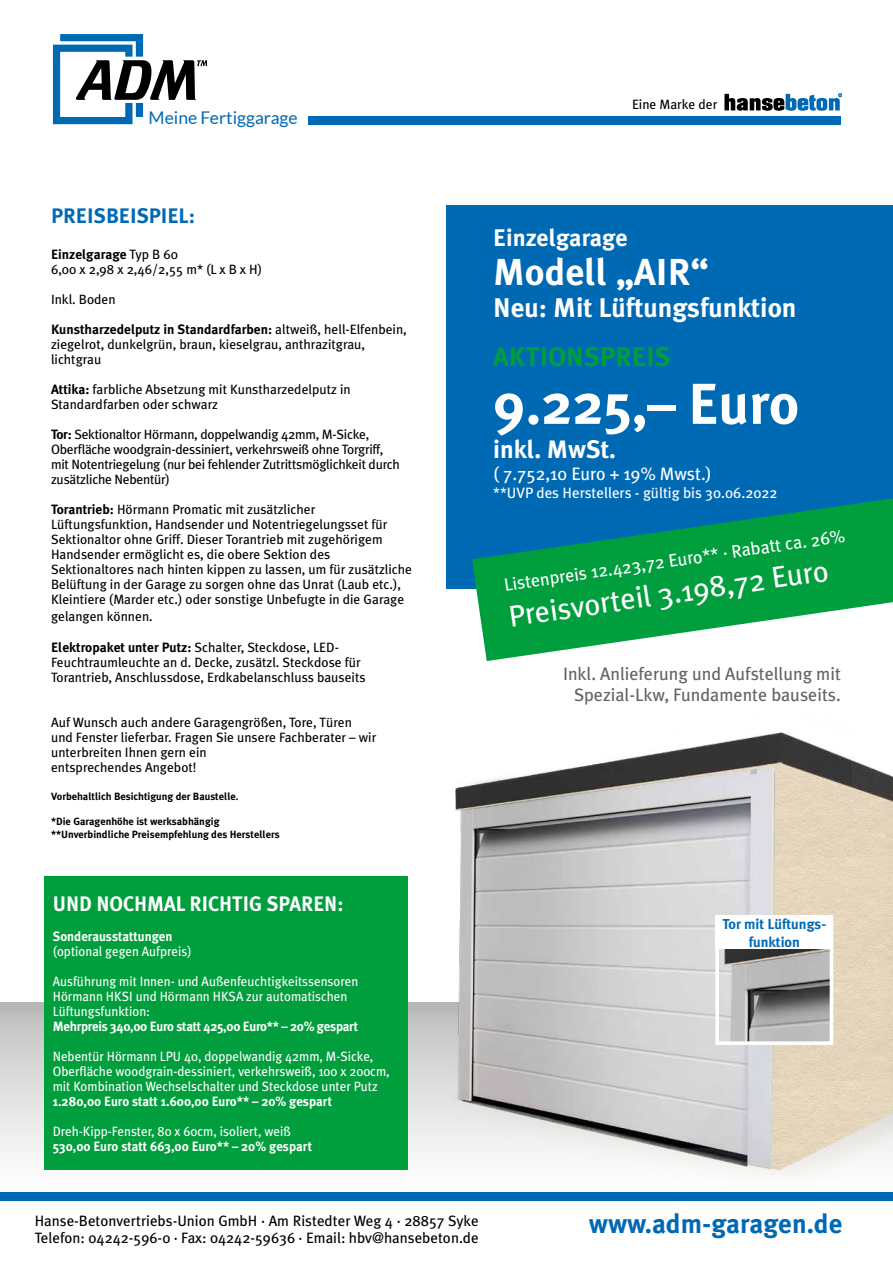
<style>
.page{position:relative;width:893px;height:1263px;background:#fff}
.page>*{position:absolute;margin:0;border:0;box-sizing:border-box;transform-origin:0 0}
.t1{font:700 57.6px "Meta Plus";color:#fff}
.t2{font:700 37.5px "Meta Plus";color:#fff}
.t3{font:30px "Meta Plus";color:#fff}
.t4{font:700 27px "Meta Plus";color:#fff}
.t5{font:700 27px "Meta Plus";color:#0069b4}
.t6{font:700 27px "Meta Plus";color:#009e3c}
.t7{font:700 25.2px "Meta Plus";color:#fff}
.t8{font:700 24px "Meta Plus";color:#fff}
.t9{font:700 21px "Meta Plus";color:#fff;scale:.96 1}
.t10{font:700 21px "Meta Plus";color:#0069b4}
.t11{font:18px/21.6px "Meta Plus";color:#646363;text-align:right}
.t12{font:18px "Meta Plus";color:#fff}
.t13{font:17.55px "Lato";color:#0069b4}
.t14{font:15px/16.5px "Meta Plus";color:#000}
.t15{font:15px "Meta Plus";color:#fff}
.t16{font:700 14.25px/17.2px "Meta Plus";color:#0069b4;text-align:center}
.t17{font:13.5px/15px "Meta Plus";color:#000}
.t18{font:13.5px/15px "Meta Plus";color:#fff;scale:.96 1}
.t19{font:13.5px/15px "Meta Plus";letter-spacing:-.02em;color:#000}
.t20{font:700 13.5px "Meta Plus";color:#fff;scale:.96 1}
.t21{font:700 13.5px "Meta Plus";letter-spacing:-.02em;color:#fff;scale:.96 1}
.t22{font:700 10.5px/12.6px "Meta Plus";color:#000}
.s1{font-weight:700}
</style>
<div class="page">
<div style="left:0;top:1002px;width:893px;height:189px;background:linear-gradient(to bottom,#bdbdbd,#fff)"></div>
<img style="left:401px;top:732px;width:492px;height:459px">
<img style="left:720px;top:949px;width:108px;height:91px">
<div style="left:715px;top:915px;width:118px;height:130px;border:4px solid #fff"></div>
<div style="left:715px;top:915px;width:118px;height:34px;background:#fff"></div>
<div style="left:446px;top:205px;width:447px;height:384px;background:#0069b4"></div>
<svg style="left:472px;top:498px;width:421px;height:163px;fill:#009e3c"></svg>
<div style="left:44px;top:876px;width:364px;height:293px;background:#009e3c"></div>
<svg style="left:724px;top:93px;width:118px;height:18px"></svg>
<div style="left:309px;top:116px;width:532px;height:9px;background:#0069b4"></div>
<div style="left:0;top:1192px;width:893px;height:8px;background:#0069b4"></div>
<svg style="left:53px;top:34px;width:154px;height:90px"></svg>
<p class="t13" style="left:149px;top:108px;width:151px">Meine Fertiggarage</p>
<h3 class="t10" style="left:51px;top:203px;width:146px">PREISBEISPIEL:</h3>
<p class="t17" style="left:51px;top:247px;width:213px"><span class="s1">Einzelgarage</span> Typ B 60<br>6,00 x 2,98 x 2,46/2,55 m* (L x B x H)</p>
<p class="t17" style="left:51px;top:292px;width:66px">Inkl. Boden</p>
<p class="t17" style="left:51px;top:322px;width:357px"><span class="s1">Kunstharzedelputz in Standardfarben:</span> altweiß, hell-Elfenbein, ziegelrot, dunkelgrün, braun, kieselgrau, anthrazitgrau, lichtgrau</p>
<p class="t17" style="left:51px;top:382px;width:301px"><span class="s1">Attika:</span> farbliche Absetzung mit Kunstharzedelputz in<br>Standardfarben oder schwarz</p>
<p class="t19" style="left:51px;top:427px;width:350px"><span class="s1">Tor:</span> Sektionaltor Hörmann, doppelwandig 42mm, M-Sicke, Oberfläche woodgrain-dessiniert, verkehrsweiß ohne Torgriff, mit Notentriegelung (nur bei fehlender Zutrittsmöglichkeit durch zusätzliche Nebentür)</p>
<p class="t17" style="left:51px;top:502px;width:363px"><span class="s1">Torantrieb:</span> Hörmann Promatic mit zusätzlicher Lüftungsfunktion, Handsender und Notentriegelungsset für Sektionaltor ohne Griff. Dieser Torantrieb mit zugehörigem Handsender ermöglicht es, die obere Sektion des Sektionaltores nach hinten kippen zu lassen, um für zusätzliche Belüftung in der Garage zu sorgen ohne das Unrat (Laub etc.), Kleintiere (Marder etc.) oder sonstige Unbefugte in die Garage</p>
<p class="t17" style="left:51px;top:608px;width:103px">gelangen können.</p>
<p class="t17" style="left:51px;top:640px;width:316px"><span class="s1">Elektropaket unter Putz:</span> Schalter, Steckdose, LED-<br>Feuchtraumleuchte an d. Decke, zusätzl. Steckdose für<br>Torantrieb, Anschlussdose, Erdkabelanschluss bauseits</p>
<p class="t17" style="left:51px;top:715px;width:327px">Auf Wunsch auch andere Garagengrößen, Tore, Türen und Fenster lieferbar. Fragen Sie unsere Fachberater – wir unterbreiten Ihnen gern ein<br>entsprechendes Angebot!</p>
<p class="t22" style="left:51px;top:790px;width:189px">Vorbehaltlich Besichtigung der Baustelle.</p>
<p class="t22" style="left:51px;top:815px;width:230px">*Die Garagenhöhe ist werksabhängig **Unverbindliche Preisempfehlung des Herstellers</p>
<h3 class="t9" style="left:53px;top:891px;width:304px">UND NOCHMAL RICHTIG SPAREN:</h3>
<p class="t20" style="left:53px;top:928px;width:126px">Sonderausstattungen</p>
<p class="t18" style="left:53px;top:943px;width:146px">(optional gegen Aufpreis)</p>
<p class="t18" style="left:53px;top:973px;width:320px">Ausführung mit Innen- und Außenfeuchtigkeitssensoren<br>Hörmann HKSI und Hörmann HKSA zur automatischen<br>Lüftungsfunktion:</p>
<p class="t21" style="left:53px;top:1018px;width:320px">Mehrpreis 340,00 Euro statt 425,00 Euro** – 20% gespart</p>
<p class="t18" style="left:53px;top:1048px;width:352px">Nebentür Hörmann LPU 40, doppelwandig 42mm, M-Sicke,<br>Oberfläche woodgrain-dessiniert, verkehrsweiß, 100 x 200cm, mit Kombination Wechselschalter und Steckdose unter Putz</p>
<p class="t20" style="left:53px;top:1093px;width:292px">1.280,00 Euro statt 1.600,00 Euro** – 20% gespart</p>
<p class="t18" style="left:53px;top:1123px;width:250px">Dreh-Kipp-Fenster, 80 x 60cm, isoliert, weiß</p>
<p class="t20" style="left:53px;top:1138px;width:272px">530,00 Euro statt 663,00 Euro** – 20% gespart</p>
<p class="t17" style="left:632px;top:97px;width:87px">Eine Marke der</p>
<h3 class="t8" style="left:493px;top:223px;width:136px">Einzelgarage</h3>
<h2 class="t2" style="left:493px;top:250px;width:217px">Modell „AIR“</h2>
<h3 class="t4" style="left:493px;top:292px;width:305px">Neu: Mit Lüftungsfunktion</h3>
<h3 class="t6" style="left:493px;top:341px;width:179px">AKTIONSPREIS</h3>
<h1 class="t1" style="left:493px;top:371px;width:307px">9.225,– Euro</h1>
<h3 class="t7" style="left:493px;top:435px;width:124px">inkl. MwSt.</h3>
<h3 class="t12" style="left:493px;top:463px;width:220px">( 7.752,10 Euro + 19% Mwst.)</h3>
<p class="t15" style="left:493px;top:484px;width:286px">**UVP des Herstellers - gültig bis 30.06.2022</p>
<h3 class="t12" style="left:503px;top:574px;width:345px;rotate:-8deg">Listenpreis 12.423,72 Euro** · Rabatt ca. 26%</h3>
<h3 class="t3" style="left:506px;top:598px;width:324px;rotate:-8deg">Preisvorteil 3.198,72 Euro</h3>
<h3 class="t11" style="left:563px;top:662px;width:279px">Inkl. Anlieferung und Aufstellung mit<br>Spezial-Lkw, Fundamente bauseits.</h3>
<p class="t16" style="left:722px;top:916px;width:105px">Tor mit Lüftungs&shy;funktion</p>
<p class="t14" style="left:35px;top:1212px;width:446px">Hanse-Betonvertriebs-Union GmbH · Am Ristedter Weg 4 · 28857 Syke<br>Telefon: 04242-596-0 · Fax: 04242-59636 · Email: hbv@hansebeton.de</p>
<h3 class="t5" style="left:589px;top:1208px;width:255px">www.adm-garagen.de</h3>
</div>
